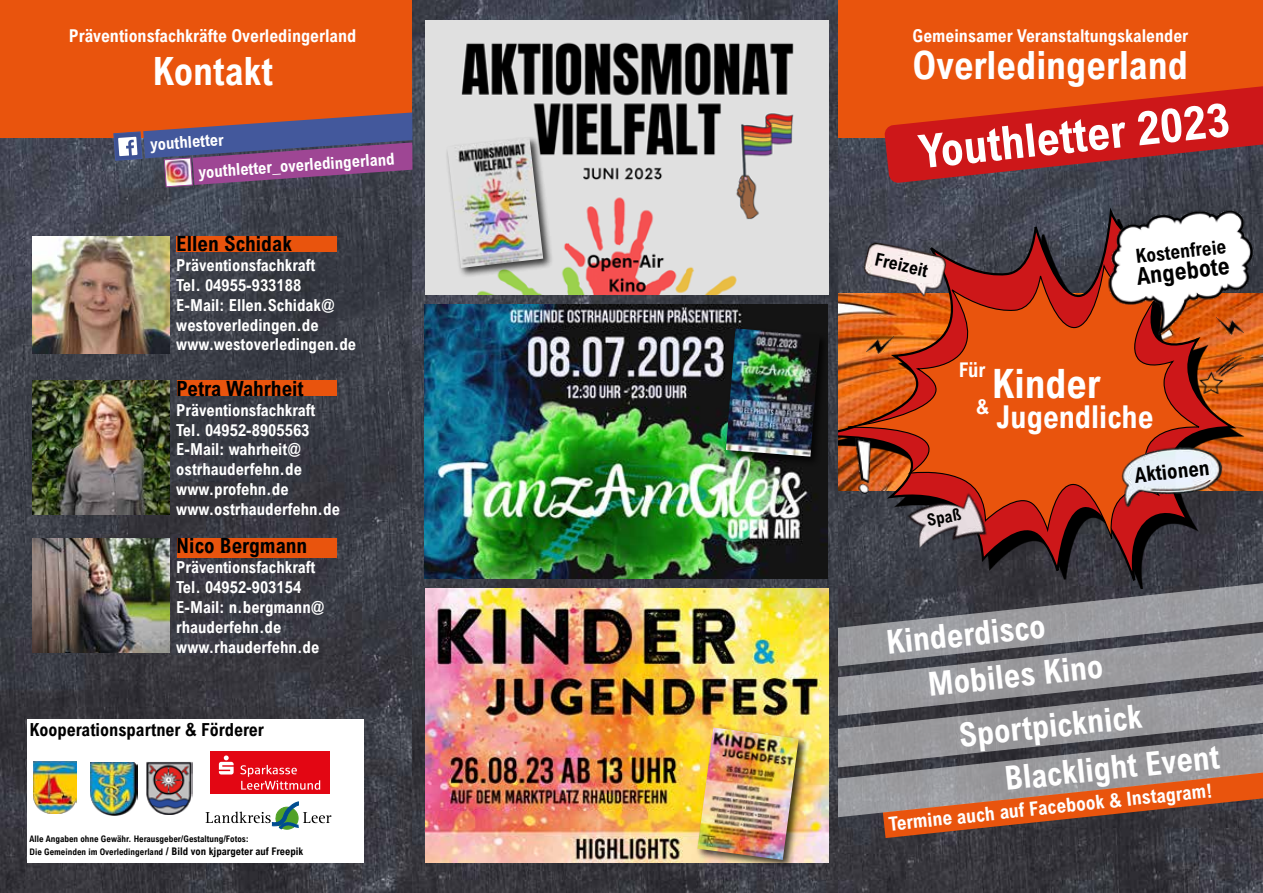
<style>
.page{position:relative;width:1263px;height:893px;background:#fff}
.page>*{position:absolute;margin:0;border:0;box-sizing:border-box;transform-origin:0 0}
.t1{font:700 46.5px "Arial Nova Cond";color:#fff}
.t2{font:700 40.5px "Arial Nova Cond";color:#fff}
.t3{font:700 39px "Arial Nova Cond";color:#fff}
.t4{font:700 33px/46.2px "Arial Nova Cond";color:#fff}
.t5{font:700 31.5px "Arial Nova Cond";color:#fff}
.t6{font:700 24px "Arial Nova Cond";color:#000}
.t7{font:700 21px "Arial Nova Cond";color:#000}
.t8{font:700 20.25px "Arial Nova Cond";color:#fff}
.t9{font:700 19.5px "Arial Nova Cond";color:#fff}
.t10{font:700 19.5px "Arial Nova Cond";color:#000}
.t11{font:700 18px "Arial Nova Cond";color:#000}
.t12{font:700 17.7px "Arial Nova Cond";color:#fff}
.t13{font:700 16.5px/19.8px "Arial Nova Cond";color:#fff}
.t14{font:700 16.5px "Arial Nova Cond";color:#000}
.t15{font:700 9px/12.6px "Arial Nova Cond";color:#000}
.s1{font-size:10.5px}
</style>
<div class="page">
<img style="left:0;top:0;width:1263px;height:893px">
<img style="left:33px;top:236px;width:136px;height:118px">
<img style="left:33px;top:381px;width:136px;height:134px">
<img style="left:33px;top:538px;width:136px;height:114px">
<svg style="left:785px;top:203px;width:456px;height:385px;background:#483c40"></svg>
<svg style="left:831px;top:262px;width:373px;height:286px;background:#bc4518"></svg>
<div style="left:28px;top:719px;width:336px;height:144px;background:#fff"></div>
<div style="left:210px;top:751px;width:120px;height:43px;background:#e30613"></div>
<svg style="left:219px;top:755px;width:15px;height:19px"></svg>
<svg style="left:240px;top:765px;width:80px;height:25px"></svg>
<img style="left:90px;top:762px;width:47px;height:53px">
<img style="left:33px;top:762px;width:43px;height:52px">
<img style="left:146px;top:762px;width:46px;height:52px">
<svg style="left:205px;top:802px;width:126px;height:27px"></svg>
<div style="left:177px;top:236px;width:160px;height:16px;background:#e9540d"></div>
<div style="left:177px;top:381px;width:160px;height:15px;background:#e9540d"></div>
<div style="left:177px;top:538px;width:160px;height:20px;background:#e9540d"></div>
<img style="left:857px;top:207px;width:114px;height:110px">
<img style="left:885px;top:444px;width:140px;height:126px">
<img style="left:1108px;top:428px;width:149px;height:90px">
<img style="left:1051px;top:194px;width:212px;height:173px">
<img style="left:867px;top:337px;width:26px;height:17px">
<img style="left:855px;top:439px;width:15px;height:55px">
<img style="left:1200px;top:355px;width:44px;height:38px">
<div style="left:838px;top:0;width:425px;height:137px;background:#e9540d"></div>
<svg style="left:884px;top:86px;width:379px;height:97px"></svg>
<svg style="left:798px;top:576px;width:465px;height:262px;background:#736f72"></svg>
<svg style="left:828px;top:718px;width:435px;height:101px;background:#977c71"></svg>
<img style="left:1216px;top:318px;width:27px;height:17px">
<div style="left:0;top:0;width:412px;height:137px;background:#e9540d"></div>
<img style="left:425px;top:21px;width:403px;height:274px">
<img style="left:424px;top:305px;width:404px;height:274px">
<img style="left:425px;top:588px;width:403px;height:274px">
<svg style="left:113px;top:112px;width:299px;height:75px"></svg>
<div style="left:445px;top:135px;width:109px;height:144px;background:#000;opacity:.75"></div>
<img style="left:447px;top:137px;width:96px;height:131px">
<div style="left:724px;top:326px;width:107px;height:141px;background:#000;opacity:.75"></div>
<img style="left:726px;top:328px;width:94px;height:129px">
<div style="left:695px;top:725px;width:114px;height:145px;background:#000;opacity:.75"></div>
<img style="left:697px;top:727px;width:102px;height:133px">
<p class="t12" style="left:69px;top:25px;width:289px">Präventionsfachkräfte Overledingerland</p>
<h3 class="t3" style="left:152px;top:47px;width:122px">Kontakt</h3>
<p class="t13" style="left:196px;top:125px;width:198px;line-height:31.2px;text-indent:-46px;rotate:-4deg">youthletter youthletter_overledingerland</p>
<p class="t7" style="left:176px;top:231px;width:117px">Ellen Schidak</p>
<p class="t13" style="left:176px;top:255px;width:181px">Präventionsfachkraft<br>Tel. 04955-933188<br>E-Mail: Ellen.Schidak@ westoverledingen.de www.westoverledingen.de</p>
<p class="t7" style="left:176px;top:375px;width:129px">Petra Wahrheit</p>
<p class="t13" style="left:176px;top:400px;width:165px">Präventionsfachkraft<br>Tel. 04952-8905563<br>E-Mail: wahrheit@ ostrhauderfehn.de www.profehn.de www.ostrhauderfehn.de</p>
<p class="t7" style="left:176px;top:533px;width:133px">Nico Bergmann</p>
<p class="t13" style="left:176px;top:557px;width:150px">Präventionsfachkraft<br>Tel. 04952-903154<br>E-Mail: n.bergmann@ rhauderfehn.de www.rhauderfehn.de</p>
<p class="t11" style="left:30px;top:718px;width:236px">Kooperationspartner &amp; Förderer</p>
<p class="t15" style="left:30px;top:832px;width:275px">Alle Angaben ohne Gewähr. Herausgeber/Gestaltung/Fotos:<br>Die Gemeinden im Overledingerland <span class="s1">/ Bild von kjpargeter auf Freepik</span></p>
<p class="t12" style="left:912px;top:25px;width:277px">Gemeinsamer Veranstaltungskalender</p>
<h3 class="t3" style="left:912px;top:40px;width:277px">Overledingerland</h3>
<h1 class="t1" style="left:916px;top:123px;width:314px;rotate:-6deg">Youthletter 2023</h1>
<p class="t11" style="left:878px;top:247px;width:55px;rotate:13deg">Freizeit</p>
<p class="t10" style="left:1134px;top:244px;width:93px;rotate:-6deg">Kostenfreie</p>
<h3 class="t6" style="left:1135px;top:261px;width:95px;rotate:-7deg">Angebote</h3>
<p class="t8" style="left:959px;top:357px;width:28px">Für</p>
<h2 class="t2" style="left:992px;top:358px;width:110px">Kinder</h2>
<h3 class="t5" style="left:996px;top:397px;width:159px">Jugendliche</h3>
<p class="t8" style="left:976px;top:394px;width:15px">&amp;</p>
<p class="t7" style="left:1133px;top:462px;width:77px;rotate:-6deg">Aktionen</p>
<p class="t14" style="left:925px;top:510px;width:36px;rotate:-11deg">Spaß</p>
<h3 class="t4" style="left:920px;top:615px;width:178px;text-indent:-37px;rotate:-6deg">Kinderdisco<br>Mobiles Kino</h3>
<h3 class="t4" style="left:997px;top:706px;width:217px;line-height:48px;text-indent:-41px;rotate:-6deg">Sportpicknick<br>Blacklight Event</h3>
<p class="t9" style="left:887px;top:812px;width:327px;rotate:-6deg">Termine auch auf Facebook &amp; Instagram!</p>
</div>
